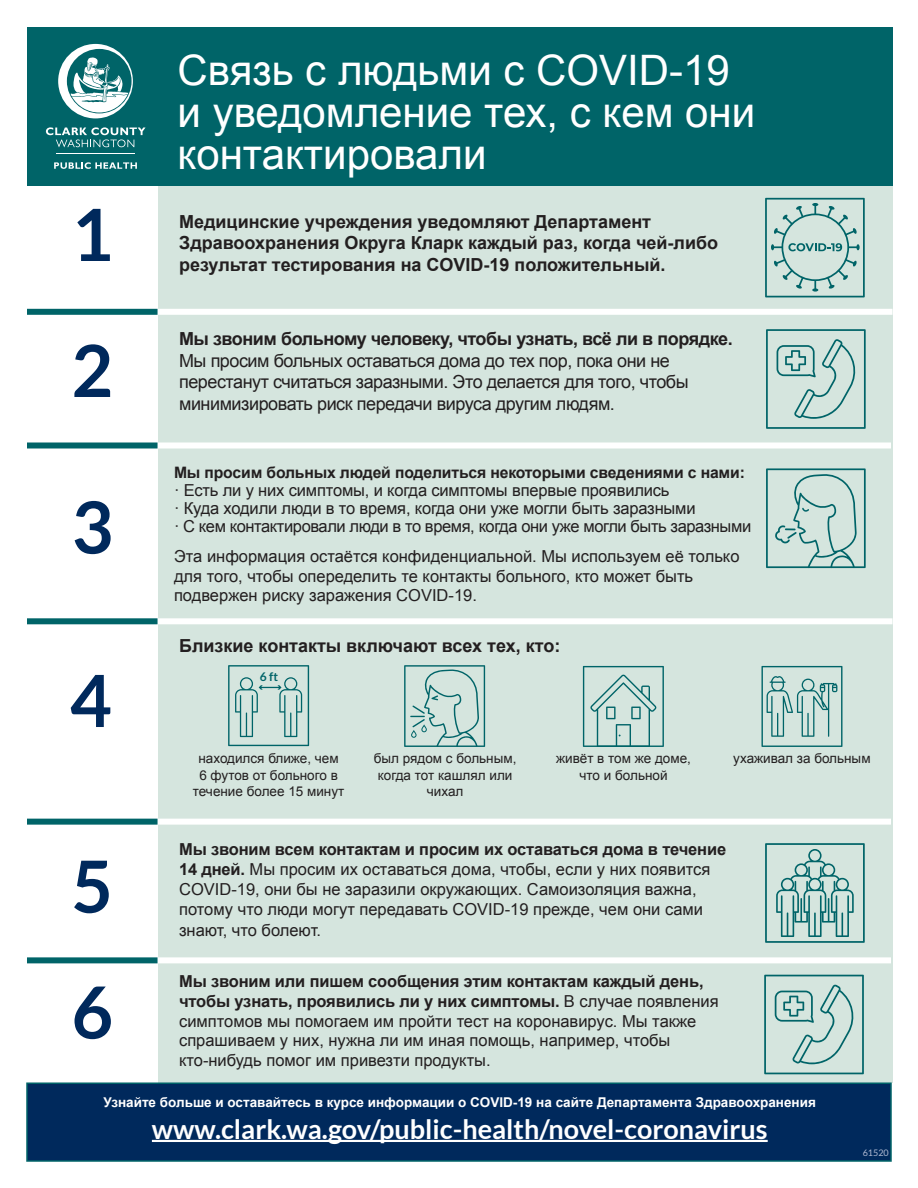
<style>
.page{position:relative;width:918px;height:1188px;background:#fff}
.page>*{position:absolute;margin:0;border:0;box-sizing:border-box;transform-origin:0 0}
.t1{font:700 72px "Lato";color:#00295c}
.t2{font:42px/42px "Arial";color:#fff}
.t3{font:700 27px "Lato";color:#fff}
.t4{font:18px/21.6px "Arial";letter-spacing:-.025em;color:#231f20}
.t5{font:700 18px/21.6px "Arial";color:#231f20}
.t6{font:16.5px/19.8px "Arial";color:#231f20}
.t7{font:16.5px "Arial";letter-spacing:-.025em;color:#231f20}
.t8{font:700 15.75px "Arial";letter-spacing:-.01em;color:#231f20}
.t9{font:13.5px/16.2px "Arial";color:#231f20;text-align:center}
.t10{font:700 13.5px "Arial";color:#fff}
.t11{font:700 12px "Lato";color:#006468}
.t12{font:9px "Lato";color:#b1bad2}
.s1{font-weight:700}
</style>
<div class="page">
<div style="left:158px;top:186px;width:735px;height:897px;background:#d5e5de"></div>
<div style="left:26px;top:1082px;width:866px;height:80px;background:#00295c;border:2px solid #006468"></div>
<div style="left:27px;top:27px;width:866px;height:159px;background:#006468"></div>
<hr style="left:152px;top:1140px;width:616px;height:2px;background:#fff">
<svg style="left:58px;top:44px;width:75px;height:74px"></svg>
<hr style="left:56px;top:153px;width:79px;height:1px;background:#fff">
<svg style="left:46px;top:127px;width:100px;height:20px"></svg>
<svg style="left:54px;top:162px;width:83px;height:7px"></svg>
<svg style="left:583px;top:666px;width:81px;height:81px"></svg>
<svg style="left:765px;top:198px;width:100px;height:99px"></svg>
<svg style="left:404px;top:665px;width:81px;height:82px"></svg>
<svg style="left:766px;top:329px;width:100px;height:100px"></svg>
<svg style="left:765px;top:843px;width:100px;height:100px"></svg>
<svg style="left:766px;top:468px;width:100px;height:100px"></svg>
<svg style="left:761px;top:666px;width:81px;height:81px"></svg>
<div style="left:158px;top:309px;width:735px;height:6px;background:#fff"></div>
<div style="left:156px;top:442px;width:735px;height:6px;background:#fff"></div>
<div style="left:158px;top:618px;width:735px;height:6px;background:#fff"></div>
<div style="left:156px;top:819px;width:735px;height:6px;background:#fff"></div>
<div style="left:156px;top:957px;width:735px;height:6px;background:#fff"></div>
<svg style="left:764px;top:975px;width:100px;height:99px"></svg>
<div style="left:27px;top:309px;width:131px;height:6px;background:#006468"></div>
<div style="left:27px;top:442px;width:131px;height:6px;background:#006468"></div>
<div style="left:27px;top:618px;width:131px;height:6px;background:#006468"></div>
<div style="left:27px;top:819px;width:131px;height:6px;background:#006468"></div>
<div style="left:27px;top:957px;width:131px;height:6px;background:#006468"></div>
<svg style="left:228px;top:665px;width:81px;height:81px"></svg>
<p class="t2" style="left:178px;top:50px;width:579px">Связь с людьми с COVID-19 и уведомление тех, с кем они контактировали</p>
<p class="t1" style="left:71px;top:194px;width:43px">1</p>
<p class="t5" style="left:179px;top:211px;width:541px">Медицинские учреждения уведомляют Департамент<br>Здравоохранения Округа Кларк каждый раз, когда чей-либо результат тестирования на COVID-19 положительный.</p>
<p class="t1" style="left:71px;top:330px;width:43px">2</p>
<p class="t1" style="left:71px;top:486px;width:43px">3</p>
<p class="t1" style="left:70px;top:660px;width:43px">4</p>
<p class="t1" style="left:71px;top:845px;width:43px">5</p>
<p class="t4" style="left:179px;top:328px;width:555px"><span class="s1">Мы звоним больному человеку, чтобы узнать, всё ли в порядке.<br></span>Мы просим больных оставаться дома до тех пор, пока они не перестанут считаться заразными. Это делается для того, чтобы минимизировать риск передачи вируса другим людям.</p>
<p class="t8" style="left:174px;top:463px;width:572px">Мы просим больных людей поделиться некоторыми сведениями с нами:</p>
<p class="t6" style="left:174px;top:481px;width:497px">· Есть ли у них симптомы, и когда симптомы впервые проявились</p>
<p class="t6" style="left:174px;top:499px;width:523px">· Куда ходили люди в то время, когда они уже могли быть заразными</p>
<p class="t7" style="left:174px;top:516px;width:579px">· С кем контактировали люди в то время, когда они уже могли быть заразными</p>
<p class="t6" style="left:174px;top:547px;width:567px">Эта информация остаётся конфиденциальной. Мы используем её только для того, чтобы опеределить те контакты больного, кто может быть подвержен риску заражения COVID-19.</p>
<p class="t5" style="left:179px;top:635px;width:383px">Близкие контакты включают всех тех, кто:</p>
<p class="t11" style="left:260px;top:670px;width:20px">6 ft</p>
<p class="t9" style="left:193px;top:751px;width:153px">находился ближе, чем<br>6 футов от больного в течение более 15 минут</p>
<p class="t9" style="left:374px;top:751px;width:144px">был рядом с больным, когда тот кашлял или чихал</p>
<p class="t9" style="left:556px;top:751px;width:136px">живёт в том же доме, что и больной</p>
<p class="t9" style="left:733px;top:751px;width:139px">ухаживал за больным</p>
<p class="t6" style="left:179px;top:840px;width:549px"><span class="s1">Мы звоним всем контактам и просим их оставаться дома в течение 14 дней.</span> Мы просим их оставаться дома, чтобы, если у них появится COVID-19, они бы не заразили окружающих. Самоизоляция важна, потому что люди могут передавать COVID-19 прежде, чем они сами</p>
<p class="t6" style="left:179px;top:921px;width:143px">знают, что болеют.</p>
<p class="t1" style="left:71px;top:971px;width:43px">6</p>
<p class="t6" style="left:179px;top:971px;width:541px"><span class="s1">Мы звоним или пишем сообщения этим контактам каждый день, чтобы узнать, проявились ли у них симптомы.</span> В случае появления симптомов мы помогаем им пройти тест на коронавирус. Мы также спрашиваем у них, нужна ли им иная помощь, например, чтобы кто-нибудь помог им привезти продукты.</p>
<p class="t10" style="left:104px;top:1093px;width:714px">Узнайте больше и оставайтесь в курсе информации о COVID-19 на сайте Департамента Здравоохранения</p>
<p class="t3" style="left:152px;top:1114px;width:617px">www.clark.wa.gov/public-health/novel-coronavirus</p>
<p class="t12" style="left:863px;top:1148px;width:28px">61520</p>
</div>
